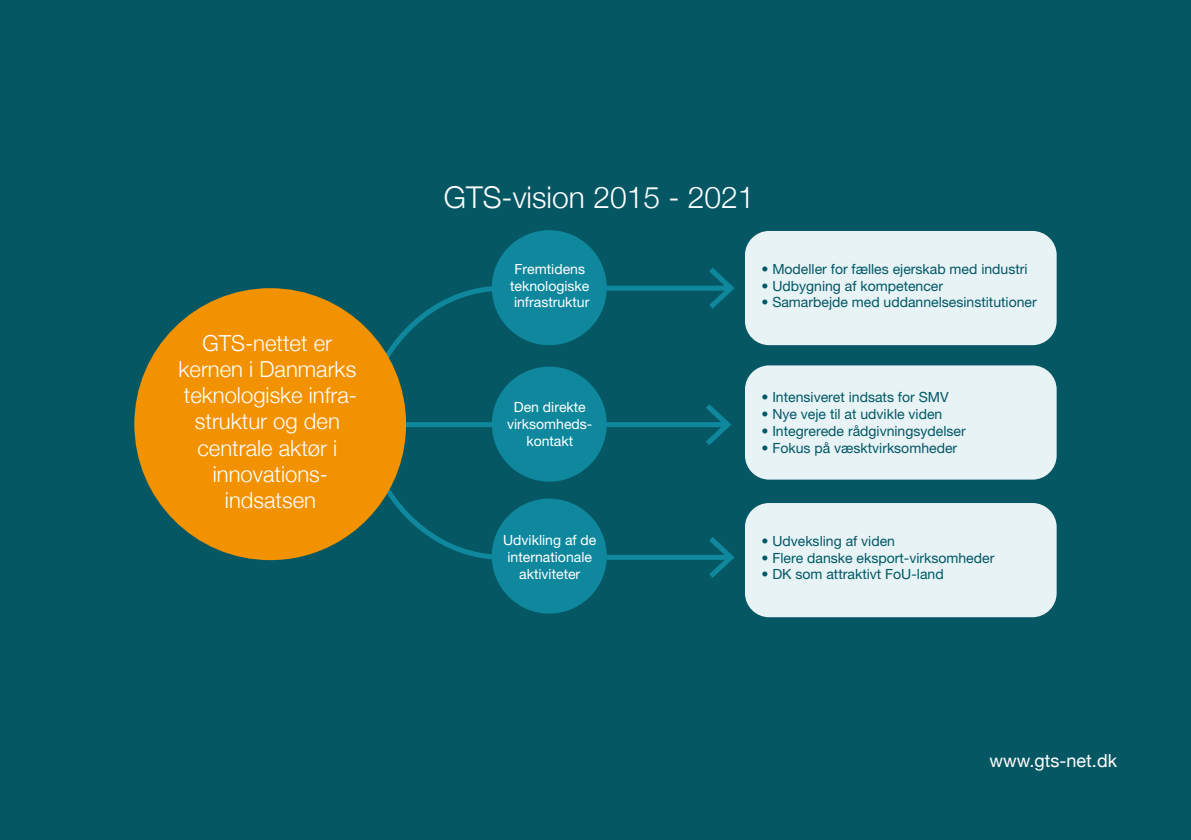
<style>
.page{position:relative;width:1191px;height:840px;background:#fff}
.page>*{position:absolute;margin:0;border:0;box-sizing:border-box;transform-origin:0 0}
.t1{font:300 30px "Helvetica Neue";color:#fff}
.t2{font:300 22px/26px "Helvetica Neue";color:#fff;text-align:center}
.t3{font:18px "Helvetica Neue";color:#fff}
.t4{font:14px "Helvetica Neue";color:#005765}
.t5{font:14px/16.8px "Helvetica Neue";color:#fff;text-align:center}
</style>
<div class="page">
<div style="left:0;top:0;width:1191px;height:839px;background:#065764"></div>
<div style="left:745px;top:231px;width:311px;height:114px;background:#e8f3f6;border-radius:24px"></div>
<div style="left:384px;top:422px;width:342px;height:5px;background:#0f889e"></div>
<svg style="left:406px;top:283px;width:307px;height:52px"></svg>
<svg style="left:492px;top:230px;width:114px;height:115px"></svg>
<svg style="left:406px;top:481px;width:303px;height:81px"></svg>
<svg style="left:709px;top:537px;width:25px;height:40px"></svg>
<svg style="left:709px;top:268px;width:25px;height:40px"></svg>
<svg style="left:134px;top:288px;width:272px;height:271px;fill:#f39200"></svg>
<svg style="left:492px;top:498px;width:114px;height:115px"></svg>
<svg style="left:492px;top:366px;width:114px;height:115px"></svg>
<svg style="left:706px;top:404px;width:25px;height:41px"></svg>
<div style="left:745px;top:365px;width:311px;height:114px;background:#e8f3f6;border-radius:24px"></div>
<div style="left:745px;top:502px;width:311px;height:115px;background:#e8f3f6;border-radius:24px"></div>
<h2 class="t2" style="left:178px;top:328px;width:180px">GTS-nettet er kernen i Danmarks teknologiske infra&shy;struktur og den centrale aktør i innovations&shy;indsatsen</h2>
<h1 class="t1" style="left:444px;top:173px;width:312px">GTS-vision 2015 - 2021</h1>
<p class="t5" style="left:510px;top:260px;width:81px">Fremtidens teknologiske infrastruktur</p>
<p class="t4" style="left:761px;top:260px;width:268px">• Modeller for fælles ejerskab med industri</p>
<p class="t4" style="left:761px;top:277px;width:183px">• Udbygning af kompetencer</p>
<p class="t4" style="left:761px;top:294px;width:277px">• Samarbejde med uddannelsesinstitutioner</p>
<p class="t5" style="left:507px;top:398px;width:87px">Den direkte virksomheds&shy;kontakt</p>
<p class="t5" style="left:503px;top:531px;width:95px">Udvikling af de internationale aktiviteter</p>
<p class="t4" style="left:761px;top:388px;width:189px">• Intensiveret indsats for SMV</p>
<p class="t4" style="left:761px;top:405px;width:182px">• Nye veje til at udvikle viden</p>
<p class="t4" style="left:761px;top:422px;width:206px">• Integrerede rådgivningsydelser</p>
<p class="t4" style="left:761px;top:439px;width:197px">• Fokus på væsktvirksomheder</p>
<p class="t4" style="left:761px;top:532px;width:135px">• Udveksling af viden</p>
<p class="t4" style="left:761px;top:549px;width:234px">• Flere danske eksport-virksomheder</p>
<p class="t4" style="left:761px;top:565px;width:184px">• DK som attraktivt FoU-land</p>
<p class="t3" style="left:989px;top:747px;width:129px">www.gts-net.dk</p>
</div>
